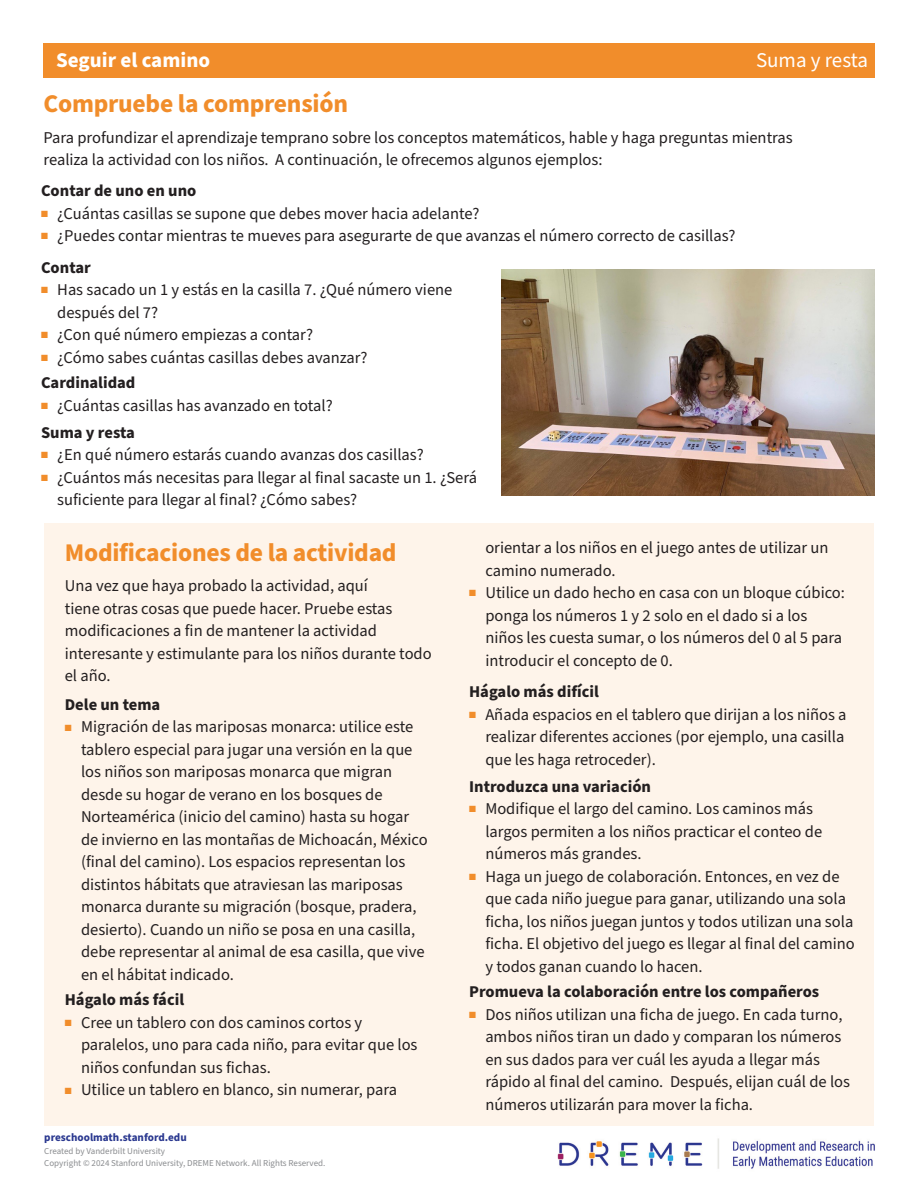
<style>
.page{position:relative;width:918px;height:1188px;background:#fff}
.page>*{position:absolute;margin:0;border:0;box-sizing:border-box;transform-origin:0 0}
.Subheads{font:700 25.5px "Source Sans Pro";letter-spacing:-.01em;color:#f18d2b}
.Header_Title{font:700 21px "Source Sans Pro";color:#fff}
.Header_Topic{font:21px "Source Sans Pro";color:#fff}
.Text_Bulleted{font:16.5px/22.5px "Source Sans Pro";color:#231f20}
.Text{font:16.5px/22.5px "Source Sans Pro";color:#231f20}
.Text_Bulleted-2{font:700 16.5px "Source Sans Pro";color:#231f20}
.Text_Bold{font:700 16.5px "Source Sans Pro";color:#231f20}
.t1{font:700 11.1px "Source Sans Pro";color:#2b3990}
.t2{font:9px "Source Sans Pro";color:#8a8c8f}
.s1{color:#f18d2b}
</style>
<div class="page">
<img style="left:557px;top:1138px;width:318px;height:31px">
<div style="left:44px;top:43px;width:831px;height:34px;background:#f18d2b"></div>
<div style="left:44px;top:523px;width:830px;height:602px;background:#fef4ea"></div>
<img style="left:501px;top:270px;width:374px;height:226px">
<p class="Header_Title" style="left:56px;top:46px;width:156px">Seguir el camino</p>
<p class="Header_Topic" style="left:756px;top:46px;width:114px">Suma y resta</p>
<p class="Subheads" style="left:44px;top:87px;width:306px">Compruebe la comprensión</p>
<p class="Text" style="left:44px;top:126px;width:751px">Para profundizar el aprendizaje temprano sobre los conceptos matemáticos, hable y haga preguntas mientras realiza la actividad con los niños. A continuación, le ofrecemos algunos ejemplos:</p>
<p class="Text_Bold" style="left:41px;top:180px;width:157px">Contar de uno en uno</p>
<p class="Text_Bulleted" style="left:41px;top:203px;width:440px"><span class="s1">■</span> ¿Cuántas casillas se supone que debes mover hacia adelante?</p>
<p class="Text_Bulleted" style="left:41px;top:225px;width:696px"><span class="s1">■</span> ¿Puedes contar mientras te mueves para asegurarte de que avanzas el número correcto de casillas?</p>
<p class="Text_Bold" style="left:41px;top:256px;width:51px">Contar</p>
<p class="Text_Bulleted" style="left:57px;top:279px;width:397px;text-indent:-16px"><span class="s1">■</span> Has sacado un 1 y estás en la casilla 7. ¿Qué número viene después del 7?</p>
<p class="Text_Bulleted" style="left:41px;top:324px;width:273px"><span class="s1">■</span> ¿Con qué número empiezas a contar?</p>
<p class="Text_Bulleted" style="left:41px;top:346px;width:328px"><span class="s1">■</span> ¿Cómo sabes cuántas casillas debes avanzar?</p>
<p class="Text_Bulleted-2" style="left:41px;top:371px;width:96px">Cardinalidad</p>
<p class="Text_Bulleted" style="left:41px;top:394px;width:293px"><span class="s1">■</span> ¿Cuántas casillas has avanzado en total?</p>
<p class="Text_Bulleted-2" style="left:41px;top:421px;width:95px">Suma y resta</p>
<p class="Text_Bulleted" style="left:41px;top:444px;width:384px"><span class="s1">■</span> ¿En qué número estarás cuando avanzas dos casillas?</p>
<p class="Text_Bulleted" style="left:57px;top:466px;width:421px;text-indent:-16px"><span class="s1">■</span> ¿Cuántos más necesitas para llegar al final sacaste un 1. ¿Será suficiente para llegar al final? ¿Cómo sabes?</p>
<p class="Subheads" style="left:65px;top:535px;width:333px">Modificaciones de la actividad</p>
<p class="Text" style="left:65px;top:575px;width:368px">Una vez que haya probado la actividad, aquí<br>tiene otras cosas que puede hacer. Pruebe estas modificaciones a fin de mantener la actividad interesante y estimulante para los niños durante todo el año.</p>
<p class="Text_Bold" style="left:65px;top:693px;width:97px">Dele un tema</p>
<p class="Text_Bulleted" style="left:81px;top:716px;width:348px;text-indent:-16px"><span class="s1">■</span> Migración de las mariposas monarca: utilice este tablero especial para jugar una versión en la que los niños son mariposas monarca que migran desde su hogar de verano en los bosques de Norteamérica (inicio del camino) hasta su hogar de invierno en las montañas de Michoacán, México (final del camino). Los espacios representan los distintos hábitats que atraviesan las mariposas monarca durante su migración (bosque, pradera, desierto). Cuando un niño se posa en una casilla, debe representar al animal de esa casilla, que vive en el hábitat indicado.</p>
<p class="Text_Bulleted-2" style="left:65px;top:989px;width:121px">Hágalo más fácil</p>
<p class="Text_Bulleted" style="left:81px;top:1012px;width:338px;text-indent:-16px"><span class="s1">■</span> Cree un tablero con dos caminos cortos y paralelos, uno para cada niño, para evitar que los niños confundan sus fichas.</p>
<p class="Text_Bulleted" style="left:65px;top:1079px;width:334px"><span class="s1">■</span> Utilice un tablero en blanco, sin numerar, para</p>
<p class="t1" style="left:44px;top:1130px;width:144px">preschoolmath.stanford.edu</p>
<p class="t2" style="left:44px;top:1145px;width:122px">Created by Vanderbilt University</p>
<p class="t2" style="left:44px;top:1157px;width:283px">Copyright © 2024 Stanford University, DREME Network. All Rights Reserved.</p>
<p class="Text_Bulleted" style="left:485px;top:537px;width:345px">orientar a los niños en el juego antes de utilizar un camino numerado.</p>
<p class="Text_Bulleted" style="left:485px;top:582px;width:361px;text-indent:-16px"><span class="s1">■</span> Utilice un dado hecho en casa con un bloque cúbico: ponga los números 1 y 2 solo en el dado si a los niños les cuesta sumar, o los números del 0 al 5 para introducir el concepto de 0.</p>
<p class="Text_Bold" style="left:469px;top:680px;width:131px">Hágalo más difícil</p>
<p class="Text_Bulleted" style="left:485px;top:703px;width:363px;text-indent:-16px"><span class="s1">■</span> Añada espacios en el tablero que dirijan a los niños a realizar diferentes acciones (por ejemplo, una casilla que les haga retroceder).</p>
<p class="Text_Bulleted-2" style="left:469px;top:775px;width:183px">Introduzca una variación</p>
<p class="Text_Bulleted" style="left:485px;top:798px;width:338px;text-indent:-16px"><span class="s1">■</span> Modifique el largo del camino. Los caminos más largos permiten a los niños practicar el conteo de números más grandes.</p>
<p class="Text_Bulleted" style="left:485px;top:865px;width:371px;text-indent:-16px"><span class="s1">■</span> Haga un juego de colaboración. Entonces, en vez de que cada niño juegue para ganar, utilizando una sola ficha, los niños juegan juntos y todos utilizan una sola ficha. El objetivo del juego es llegar al final del camino y todos ganan cuando lo hacen.</p>
<p class="Text_Bulleted-2" style="left:469px;top:980px;width:352px">Promueva la colaboración entre los compañeros</p>
<p class="Text_Bulleted" style="left:485px;top:1003px;width:366px;text-indent:-16px"><span class="s1">■</span> Dos niños utilizan una ficha de juego. En cada turno, ambos niños tiran un dado y comparan los números en sus dados para ver cuál les ayuda a llegar más rápido al final del camino. Después, elijan cuál de los números utilizarán para mover la ficha.</p>
</div>
